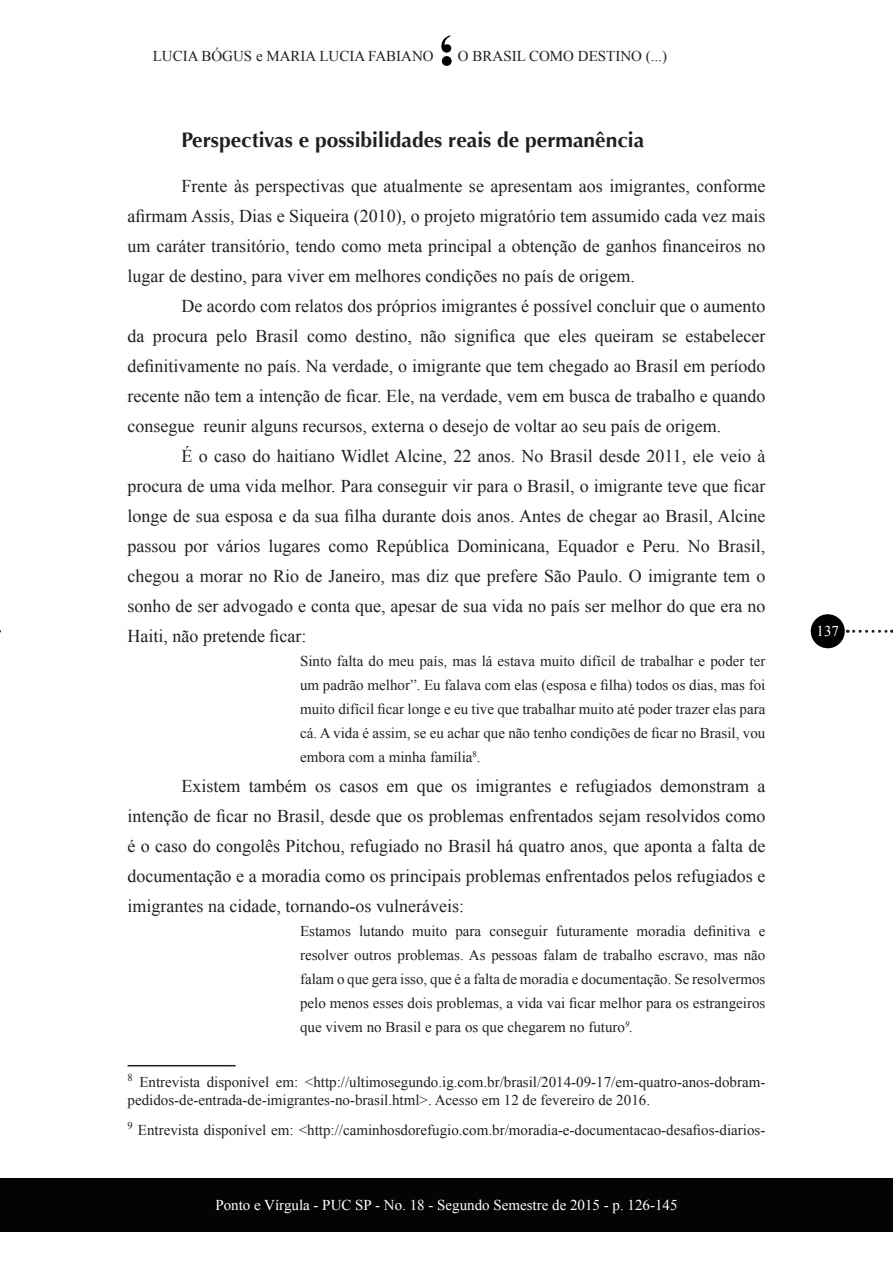
<style>
.page{position:relative;width:893px;height:1263px;background:#fff}
.page>*{position:absolute;margin:0;border:0;box-sizing:border-box;transform-origin:0 0}
.t1{font:700 21px "Optima";color:#231f20}
.t2{font:18px/30px "Times New Roman";color:#231f20;text-align:justify}
.t3{font:15px/24px "Times New Roman";color:#231f20;text-align:justify}
.t4{font:15px "Times New Roman";color:#fff}
.s1{font-style:italic}
</style>
<div class="page">
<svg style="left:441px;top:35px;width:11px;height:31px"></svg>
<div style="left:0;top:1178px;width:893px;height:54px;background:#040503"></div>
<div style="left:811px;top:614px;width:34px;height:34px;background:#000;border-radius:50%"></div>
<svg style="left:854px;top:630px;width:38px;height:3px"></svg>
<hr style="left:128px;top:1065px;width:108px;height:1px;background:#231f20">
<p class="t3" style="left:153px;top:43px;width:282px">LUCIA BÓGUS e MARIA LUCIA FABIANO</p>
<p class="t3" style="left:458px;top:44px;width:211px">O BRASIL COMO DESTINO (...)</p>
<p class="t1" style="left:182px;top:128px;width:464px">Perspectivas e possibilidades reais de permanência</p>
<p class="t2" style="left:128px;top:171px;width:639px;text-indent:54px">Frente às perspectivas que atualmente se apresentam aos imigrantes, conforme afirmam Assis, Dias e Siqueira (2010), o projeto migratório tem assumido cada vez mais um caráter transitório, tendo como meta principal a obtenção de ganhos financeiros no lugar de destino, para viver em melhores condições no país de origem.</p>
<p class="t2" style="left:128px;top:291px;width:639px;text-indent:54px">De acordo com relatos dos próprios imigrantes é possível concluir que o aumento da procura pelo Brasil como destino, não significa que eles queiram se estabelecer definitivamente no país. Na verdade, o imigrante que tem chegado ao Brasil em período recente não tem a intenção de ficar. Ele, na verdade, vem em busca de trabalho e quando consegue reunir alguns recursos, externa o desejo de voltar ao seu país de origem.</p>
<p class="t2" style="left:128px;top:441px;width:639px;text-indent:54px">É o caso do haitiano Widlet Alcine, 22 anos. No Brasil desde 2011, ele veio à procura de uma vida melhor. Para conseguir vir para o Brasil, o imigrante teve que ficar longe de sua esposa e da sua filha durante dois anos. Antes de chegar ao Brasil, Alcine passou por vários lugares como República Dominicana, Equador e Peru. No Brasil, chegou a morar no Rio de Janeiro, mas diz que prefere São Paulo. O imigrante tem o sonho de ser advogado e conta que, apesar de sua vida no país ser melhor do que era no Haiti, não pretende ficar:</p>
<p class="t3" style="left:300px;top:649px;width:467px">Sinto falta do meu país, mas lá estava muito difícil de trabalhar e poder ter um padrão melhor”. Eu falava com elas (esposa e filha) todos os dias, mas foi muito difícil ficar longe e eu tive que trabalhar muito até poder trazer elas para cá. A vida é assim, se eu achar que não tenho condições de ficar no Brasil, vou embora com a minha família<sup>8</sup>.</p>
<p class="t2" style="left:128px;top:771px;width:639px;text-indent:54px">Existem também os casos em que os imigrantes e refugiados demonstram a intenção de ficar no Brasil, desde que os problemas enfrentados sejam resolvidos como é o caso do congolês Pitchou, refugiado no Brasil há quatro anos, que aponta a falta de documentação e a moradia como os principais problemas enfrentados pelos refugiados e imigrantes na cidade, tornando-os vulneráveis:</p>
<p class="t3" style="left:300px;top:919px;width:467px">Estamos lutando muito para conseguir futuramente moradia definitiva e resolver outros problemas. As pessoas falam de trabalho escravo, mas não falam o que gera isso, que é a falta de moradia e documentação. Se resolvermos pelo menos esses dois problemas, a vida vai ficar melhor para os estrangeiros que vivem no Brasil e para os que chegarem no futuro<sup>9</sup><span class="s1">.</span></p>
<p class="t3" style="left:128px;top:1073px;width:639px;line-height:18px"><sup>8</sup> Entrevista disponível em: &lt;http://ultimosegundo.ig.com.br/brasil/2014-09-17/em-quatro-anos-dobram&shy;pedidos-de-entrada-de-imigrantes-no-brasil.html&gt;. Acesso em 12 de fevereiro de 2016.</p>
<p class="t3" style="left:128px;top:1118px;width:639px"><sup>9</sup> Entrevista disponível em: &lt;http://caminhosdorefugio.com.br/moradia-e-documentacao-desafios-diarios-</p>
<p class="t4" style="left:215px;top:1195px;width:464px">Ponto e Vírgula - PUC SP - No. 18 - Segundo Semestre de 2015 - p. 126-145</p>
<p class="t4" style="left:816px;top:621px;width:24px">137</p>
</div>
